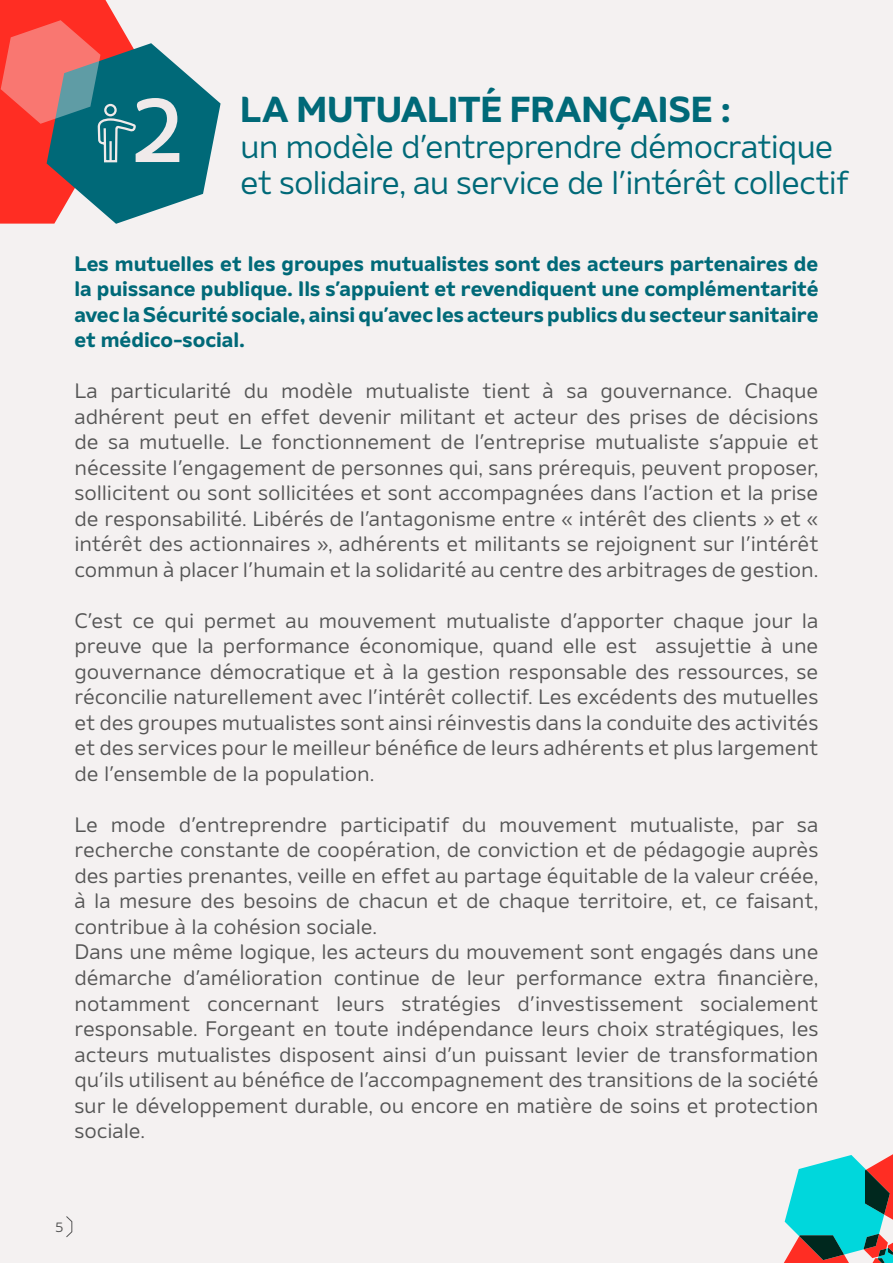
<style>
.page{position:relative;width:893px;height:1263px;background:#f4f1f1}
.page>*{position:absolute;margin:0;border:0;box-sizing:border-box;transform-origin:0 0}
.Inter_Amino_Bold_11{font:500 90px "Amino";color:#f0eaea}
.Inter_Amino_Bold_11-2{font:700 36px "Amino";color:#006978}
.Inter_Amino_Bold_11-3{font:33px/36px "Amino";letter-spacing:-.035em;color:#006978}
.Texte_courant_10_pt{font:21px/25.5px "Amino";letter-spacing:-.005em;color:#555;text-align:justify}
.Texte_courant_10_pt-2{font:700 21px/25.5px "Amino";letter-spacing:-.005em;color:#006978;text-align:justify}
.t1{font:13.5px "Amino";color:#555}
</style>
<div class="page">
<svg style="left:784px;top:1154px;width:109px;height:109px"></svg>
<svg style="left:66px;top:1216px;width:7px;height:22px"></svg>
<svg style="left:0;top:0;width:221px;height:224px"></svg>
<hr style="left:109px;top:141px;width:3px;height:20px;background:#f0eaea">
<div style="left:104px;top:104px;width:13px;height:12px;border:2px solid #f0eaea;border-radius:50%"></div>
<p class="Inter_Amino_Bold_11" style="left:129px;top:76px;width:59px">2</p>
<p class="Inter_Amino_Bold_11-2" style="left:240px;top:86px;width:492px">LA MUTUALITÉ FRANÇAISE :</p>
<p class="Inter_Amino_Bold_11-3" style="left:240px;top:127px;width:610px">un modèle d’entreprendre démocratique et solidaire, au service de l’intérêt collectif</p>
<p class="Texte_courant_10_pt-2" style="left:74px;top:250px;width:746px">Les mutuelles et les groupes mutualistes sont des acteurs partenaires de la puissance publique. Ils s’appuient et revendiquent une complémentarité avec la Sécurité sociale, ainsi qu’avec les acteurs publics du secteur sanitaire et médico-social.</p>
<p class="Texte_courant_10_pt" style="left:74px;top:378px;width:746px">La particularité du modèle mutualiste tient à sa gouvernance. Chaque adhérent peut en effet devenir militant et acteur des prises de décisions de sa mutuelle. Le fonctionnement de l’entreprise mutualiste s’appuie et nécessite l’engagement de personnes qui, sans prérequis, peuvent proposer, sollicitent ou sont sollicitées et sont accompagnées dans l’action et la prise de responsabilité. Libérés de l’antagonisme entre « intérêt des clients » et « intérêt des actionnaires », adhérents et militants se rejoignent sur l’intérêt commun à placer l’humain et la solidarité au centre des arbitrages de gestion.</p>
<p class="Texte_courant_10_pt" style="left:74px;top:607px;width:746px">C’est ce qui permet au mouvement mutualiste d’apporter chaque jour la preuve que la performance économique, quand elle est assujettie à une gouvernance démocratique et à la gestion responsable des ressources, se réconcilie naturellement avec l’intérêt collectif. Les excédents des mutuelles et des groupes mutualistes sont ainsi réinvestis dans la conduite des activités et des services pour le meilleur bénéfice de leurs adhérents et plus largement de l’ensemble de la population.</p>
<p class="Texte_courant_10_pt" style="left:74px;top:811px;width:746px">Le mode d’entreprendre participatif du mouvement mutualiste, par sa recherche constante de coopération, de conviction et de pédagogie auprès des parties prenantes, veille en effet au partage équitable de la valeur créée, à la mesure des besoins de chacun et de chaque territoire, et, ce faisant, contribue à la cohésion sociale.</p>
<p class="Texte_courant_10_pt" style="left:74px;top:939px;width:746px">Dans une même logique, les acteurs du mouvement sont engagés dans une démarche d’amélioration continue de leur performance extra financière, notamment concernant leurs stratégies d’investissement socialement responsable. Forgeant en toute indépendance leurs choix stratégiques, les acteurs mutualistes disposent ainsi d’un puissant levier de transformation qu’ils utilisent au bénéfice de l’accompagnement des transitions de la société sur le développement durable, ou encore en matière de soins et protection sociale.</p>
<p class="t1" style="left:55px;top:1219px;width:10px">5</p>
</div>
